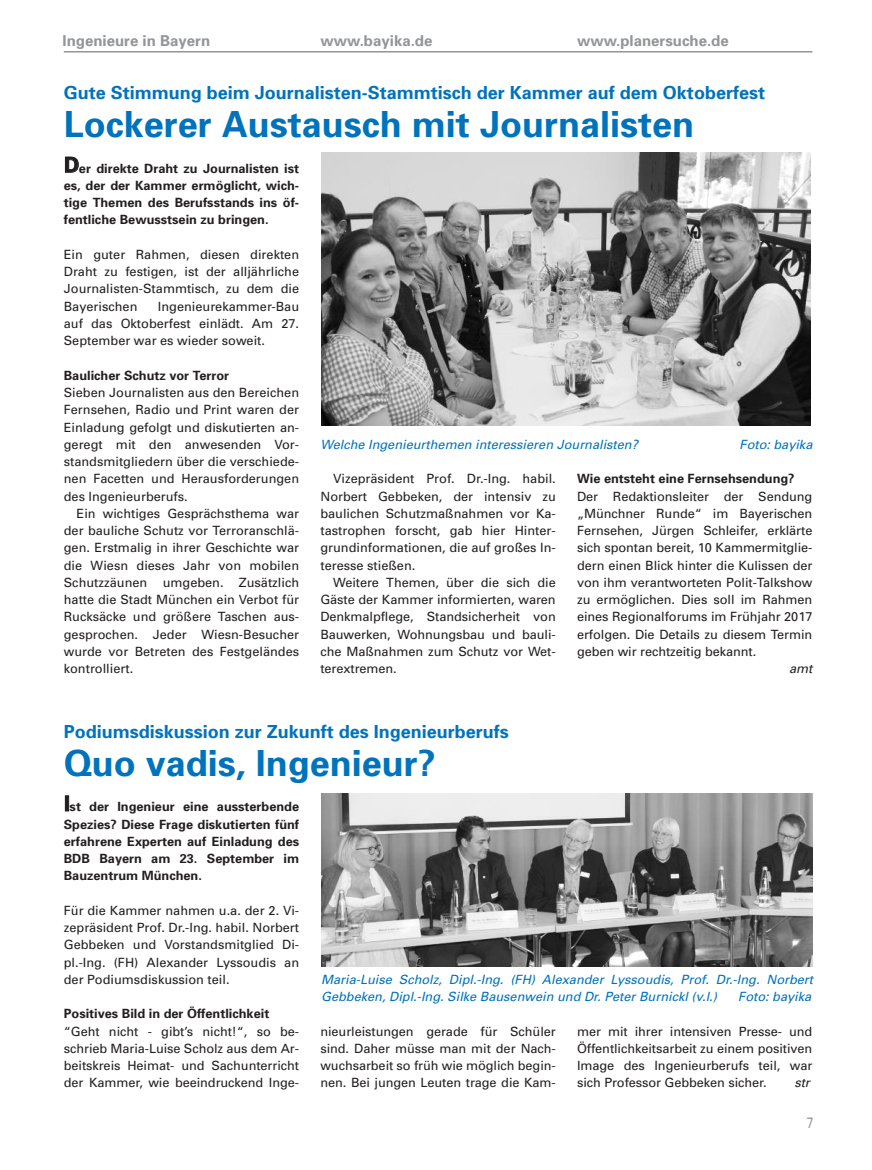
<style>
.page{position:relative;width:872px;height:1170px;background:#fff}
.page>*{position:absolute;margin:0;border:0;box-sizing:border-box;transform-origin:0 0}
.t1{font:700 36px "Univers";color:#0073bc}
.t2{font:700 18px "Univers";color:#0073bc}
.t3{font:700 15px "Univers";color:#939598}
.t4{font:15px "Univers";color:#939598;scale:.8 1}
.t5{font:12.75px/17.2px "Univers";color:#231f20;text-align:justify}
.t6{font:700 12.75px/17.2px "Univers";color:#231f20;text-align:justify}
.t7{font:italic 12.75px/17.2px "Univers";color:#0073bc}
.t8{font:italic 12.75px "Univers";letter-spacing:-.005em;color:#231f20}
.s1{font-size:21px}
</style>
<div class="page">
<hr style="left:64px;top:51px;width:748px;height:2px;background:#939598">
<img style="left:321px;top:153px;width:489px;height:272px">
<img style="left:321px;top:793px;width:491px;height:173px">
<p class="t3" style="left:63px;top:35px;width:149px">Ingenieure in Bayern</p>
<p class="t3" style="left:320px;top:35px;width:113px">www.bayika.de</p>
<p class="t3" style="left:577px;top:35px;width:153px">www.planersuche.de</p>
<h2 class="t2" style="left:64px;top:86px;width:703px">Gute Stimmung beim Journalisten-Stammtisch der Kammer auf dem Oktoberfest</h2>
<h1 class="t1" style="left:64px;top:111px;width:632px">Lockerer Austausch mit Journalisten</h1>
<p class="t6" style="left:64px;top:160px;width:237px"><span class="s1">D</span>er direkte Draht zu Journalisten ist es, der der Kammer ermöglicht, wich&shy;tige Themen des Berufsstands ins öf&shy;fentliche Bewusstsein zu bringen.</p>
<p class="t5" style="left:64px;top:247px;width:237px">Ein guter Rahmen, diesen direkten Draht zu festigen, ist der alljährliche Journalisten-Stammtisch, zu dem die Bayerischen</p>
<p class="t5" style="left:64px;top:298px;width:237px;text-indent:94px">Ingenieurekammer-Bau auf das Oktoberfest einlädt. Am 27.<br>September war es wieder soweit.</p>
<p class="t6" style="left:64px;top:367px;width:167px">Baulicher Schutz vor Terror</p>
<p class="t5" style="left:64px;top:385px;width:237px">Sieben Journalisten aus den Bereichen Fernsehen, Radio und Print waren der Einladung gefolgt und diskutierten an&shy;geregt mit den anwesenden Vor&shy;standsmitgliedern über die verschiede&shy;nen Facetten und Herausforderungen des Ingenieurberufs.</p>
<p class="t5" style="left:64px;top:505px;width:237px;text-indent:13px">Ein wichtiges Gesprächsthema war der bauliche Schutz vor Terroranschlä&shy;gen. Erstmalig in ihrer Geschichte war die Wiesn dieses Jahr von mobilen Schutzzäunen umgeben. Zusätzlich hatte die Stadt München ein Verbot für Rucksäcke und größere Taschen aus&shy;gesprochen. Jeder Wiesn-Besucher wurde vor Betreten des Festgeländes kontrolliert.</p>
<p class="t7" style="left:320px;top:436px;width:319px">Welche Ingenieurthemen interessieren Journalisten?</p>
<p class="t7" style="left:739px;top:436px;width:74px">Foto: bayika</p>
<p class="t5" style="left:320px;top:471px;width:237px;text-indent:13px">Vizepräsident Prof. Dr.-Ing. habil.<br>Norbert Gebbeken, der intensiv zu baulichen Schutzmaßnahmen vor Ka&shy;tastrophen forscht, gab hier Hinter&shy;grundinformationen, die auf großes In&shy;teresse stießen.</p>
<p class="t5" style="left:320px;top:574px;width:237px;text-indent:13px">Weitere Themen, über die sich die Gäste der Kammer informierten, waren Denkmalpflege, Standsicherheit von Bauwerken, Wohnungsbau und bauli&shy;che Maßnahmen zum Schutz vor Wet&shy;terextremen.</p>
<p class="t6" style="left:577px;top:471px;width:219px">Wie entsteht eine Fernsehsendung?</p>
<p class="t5" style="left:577px;top:488px;width:237px">Der Redaktionsleiter der Sendung „Münchner Runde“ im Bayerischen Fernsehen, Jürgen Schleifer, erklärte sich spontan bereit, 10 Kammermitglie&shy;dern einen Blick hinter die Kulissen der von ihm verantworteten Polit-Talkshow zu ermöglichen. Dies soll im Rahmen eines Regionalforums im Frühjahr 2017 erfolgen. Die Details zu diesem Termin geben wir rechtzeitig bekannt.</p>
<p class="t8" style="left:789px;top:664px;width:25px">amt</p>
<h2 class="t2" style="left:64px;top:725px;width:446px">Podiumsdiskussion zur Zukunft des Ingenieurberufs</h2>
<h1 class="t1" style="left:64px;top:750px;width:374px">Quo vadis, Ingenieur?</h1>
<p class="t6" style="left:64px;top:799px;width:237px"><span class="s1">I</span>st der Ingenieur eine aussterbende Spezies? Diese Frage diskutierten fünf erfahrene Experten auf Einladung des BDB Bayern am 23. September im Bauzentrum München.</p>
<p class="t5" style="left:64px;top:902px;width:237px">Für die Kammer nahmen u.a. der 2. Vi&shy;zepräsident Prof. Dr.-Ing. habil. Norbert Gebbeken und Vorstandsmitglied Di&shy;pl.-Ing. (FH) Alexander Lyssoudis an der Podiumsdiskussion teil.</p>
<p class="t6" style="left:64px;top:1006px;width:207px">Positives Bild in der Öffentlichkeit</p>
<p class="t5" style="left:64px;top:1023px;width:237px">“Geht nicht - gibt’s nicht!“, so be&shy;schrieb Maria-Luise Scholz aus dem Ar&shy;beitskreis Heimat- und Sachunterricht der Kammer, wie beeindruckend Inge-</p>
<p class="t5" style="left:320px;top:1023px;width:237px">nieurleistungen gerade für Schüler sind. Daher müsse man mit der Nach&shy;wuchsarbeit so früh wie möglich begin&shy;nen. Bei jungen Leuten trage die Kam-</p>
<p class="t5" style="left:577px;top:1023px;width:237px">mer mit ihrer intensiven Presse- und Öffentlichkeitsarbeit zu einem positiven Image des Ingenieurberufs teil, war sich Professor Gebbeken sicher.</p>
<p class="t7" style="left:321px;top:971px;width:493px">Maria-Luise Scholz, Dipl.-Ing. (FH) Alexander Lyssoudis, Prof. Dr.-Ing. Norbert<br>Gebbeken, Dipl.-Ing. Silke Bausenwein und Dr. Peter Burnickl (v.l.)</p>
<p class="t7" style="left:738px;top:988px;width:74px">Foto: bayika</p>
<p class="t8" style="left:794px;top:1078px;width:17px">str</p>
<p class="t4" style="left:806px;top:1116px;width:10px">7</p>
</div>
